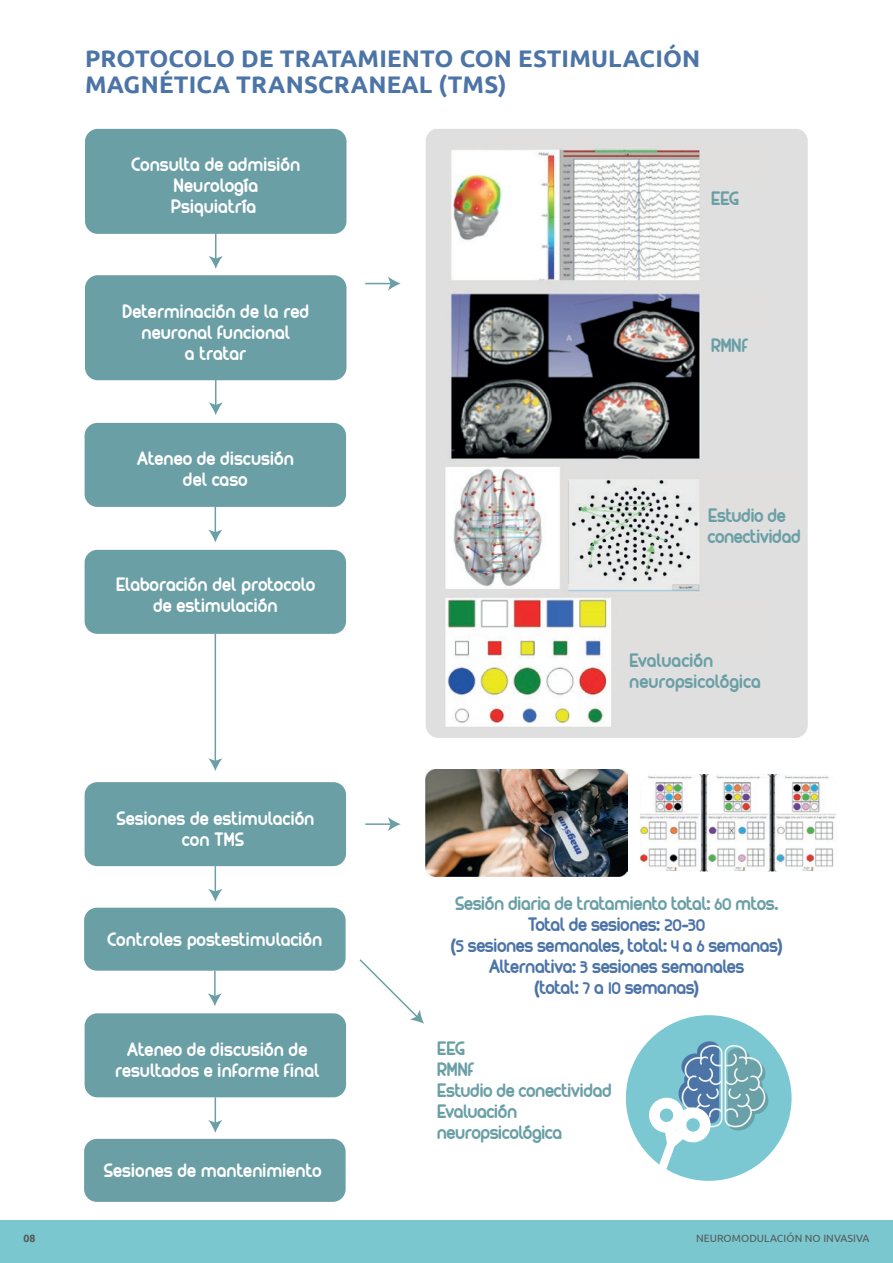
<style>
.page{position:relative;width:893px;height:1263px;background:#fff}
.page>*{position:absolute;margin:0;border:0;box-sizing:border-box;transform-origin:0 0}
.t1{font:700 24px/26.2px "Ubuntu";letter-spacing:.01em;color:#4c74a7}
.t2{font:21px/21px "MAXWELLBOLD";letter-spacing:-.01em;color:#fff;text-align:center}
.t3{font:21px/21px "MAXWELLBOLD";letter-spacing:-.025em;color:#6a9fa6}
.t4{font:21px/21px "MAXWELLBOLD";letter-spacing:-.03em;color:#4c74a7;text-align:center}
.t5{font:10.5px "Ubuntu";letter-spacing:.01em;color:#555858}
.t6{font:700 10.5px "Ubuntu";color:#555858}
</style>
<div class="page">
<div style="left:85px;top:423px;width:261px;height:84px;background:#6a9fa6;border-radius:13px"></div>
<div style="left:85px;top:550px;width:261px;height:84px;background:#6a9fa6;border-radius:13px"></div>
<svg style="left:209px;top:380px;width:14px;height:35px"></svg>
<div style="left:85px;top:275px;width:261px;height:105px;background:#6a9fa6;border-radius:13px"></div>
<svg style="left:209px;top:234px;width:14px;height:35px"></svg>
<svg style="left:365px;top:276px;width:36px;height:15px"></svg>
<div style="left:85px;top:129px;width:261px;height:105px;background:#6a9fa6;border-radius:13px"></div>
<div style="left:0;top:1221px;width:893px;height:42px;background:#7ac7d0"></div>
<img style="left:426px;top:769px;width:202px;height:108px">
<svg style="left:208px;top:507px;width:14px;height:35px"></svg>
<hr style="left:215px;top:634px;width:1px;height:128px;background:#6a9fa6">
<svg style="left:208px;top:758px;width:14px;height:13px"></svg>
<div style="left:85px;top:1013px;width:261px;height:84px;background:#6a9fa6;border-radius:13px"></div>
<div style="left:85px;top:782px;width:261px;height:84px;background:#6a9fa6;border-radius:13px"></div>
<hr style="left:365px;top:823px;width:27px;height:2px;background:#6a9fa6">
<svg style="left:388px;top:817px;width:13px;height:14px"></svg>
<svg style="left:359px;top:959px;width:65px;height:65px"></svg>
<svg style="left:208px;top:866px;width:14px;height:36px"></svg>
<svg style="left:208px;top:1097px;width:14px;height:36px"></svg>
<hr style="left:214px;top:971px;width:2px;height:26px;background:#6a9fa6">
<svg style="left:208px;top:993px;width:14px;height:13px"></svg>
<div style="left:84px;top:908px;width:262px;height:63px;background:#6a9fa6;border-radius:13px"></div>
<div style="left:84px;top:1139px;width:262px;height:63px;background:#6a9fa6;border-radius:13px"></div>
<div style="left:626px;top:1015px;width:165px;height:166px;background:#7bc8d2;border-radius:50%"></div>
<svg style="left:647px;top:1041px;width:121px;height:135px"></svg>
<img style="left:426px;top:129px;width:382px;height:609px">
<div style="left:617px;top:600px;width:150px;height:57px;background:#e0dfde;border-radius:13px"></div>
<div style="left:699px;top:471px;width:104px;height:47px;background:#e0dfde;border-radius:13px"></div>
<div style="left:706px;top:292px;width:62px;height:37px;background:#e0dfde;border-radius:13px"></div>
<div style="left:706px;top:145px;width:62px;height:37px;background:#e0dfde;border-radius:13px"></div>
<img style="left:640px;top:774px;width:197px;height:97px">
<p class="t1" style="left:85px;top:45px;width:617px">PROTOCOLO DE TRATAMIENTO CON ESTIMULACIÓN<br>MAGNÉTICA TRANSCRANEAL (TMS)</p>
<p class="t2" style="left:131px;top:153px;width:170px">Consulta de admisión<br>Neurología<br>Psiquiatría</p>
<p class="t3" style="left:710px;top:188px;width:30px">EEG</p>
<p class="t2" style="left:122px;top:300px;width:189px">Determinación de la red neuronal funcional<br>a tratar</p>
<p class="t3" style="left:710px;top:335px;width:39px">RMNf</p>
<p class="t2" style="left:137px;top:448px;width:159px">Ateneo de discusión del caso</p>
<p class="t2" style="left:115px;top:574px;width:201px">Elaboración del protocolo de estimulación</p>
<p class="t3" style="left:707px;top:505px;width:95px">Estudio de conectividad</p>
<p class="t2" style="left:116px;top:807px;width:200px">Sesiones de estimulación con TMS</p>
<p class="t2" style="left:107px;top:928px;width:217px">Controles postestimulación</p>
<p class="t2" style="left:115px;top:1039px;width:206px">Ateneo de discusión de resultados e informe final</p>
<p class="t2" style="left:104px;top:1160px;width:220px">Sesiones de mantenimiento</p>
<p class="t3" style="left:629px;top:650px;width:134px">Evaluación neuropsicológica</p>
<p class="t3" style="left:455px;top:893px;width:325px">Sesión diaria de tratamiento total: 60 mtos.</p>
<p class="t4" style="left:451px;top:914px;width:333px">Total de sesiones: 20-30<br>(5 sesiones semanales, total: 4 a 6 semanas)<br>Alternativa: 3 sesiones semanales<br>(total: 7 a 10 semanas)</p>
<p class="t3" style="left:437px;top:1038px;width:177px">EEG<br>RMNf<br>Estudio de conectividad<br>Evaluación neuropsicológica</p>
<p class="t6" style="left:23px;top:1232px;width:14px">08</p>
<p class="t5" style="left:696px;top:1232px;width:175px">NEUROMODULACIÓN NO INVASIVA</p>
</div>
